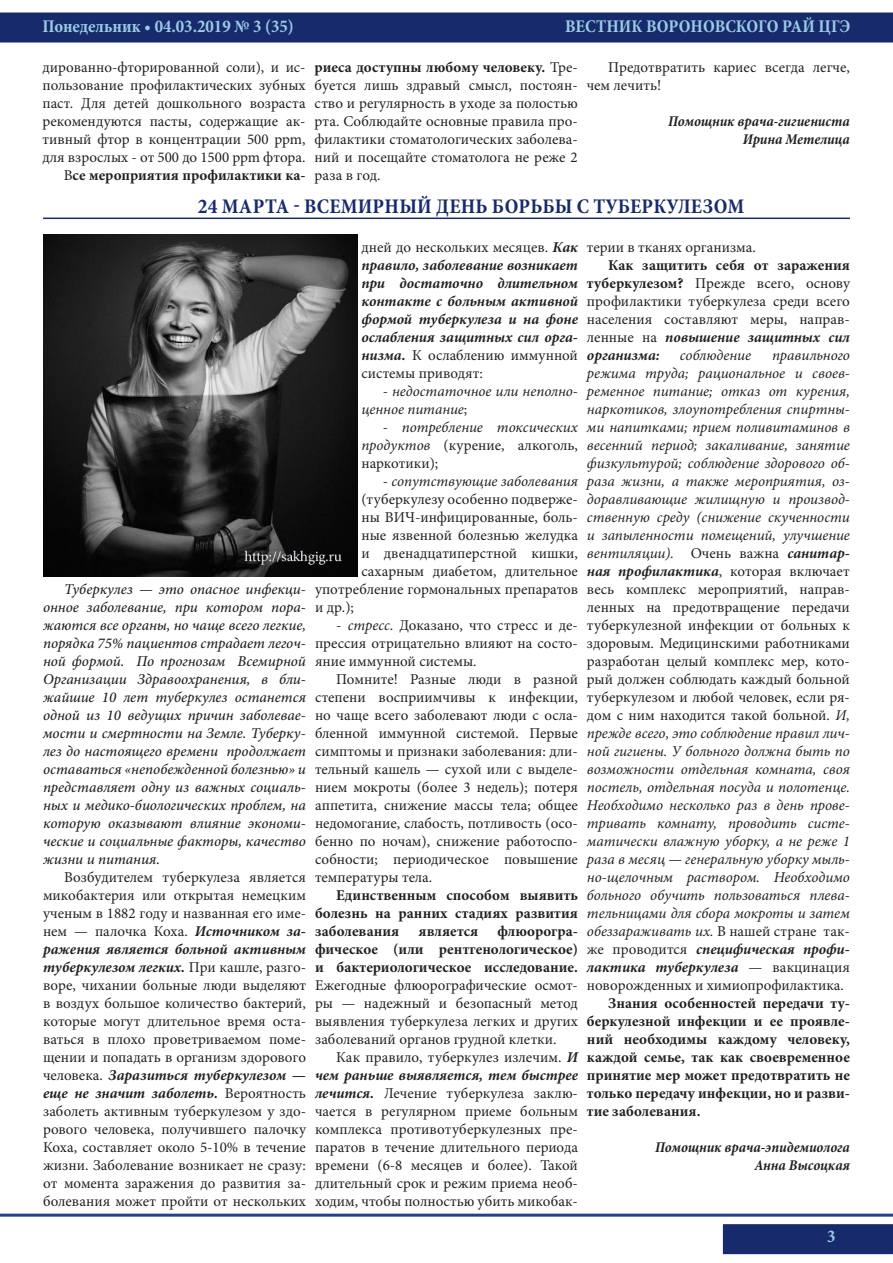
<style>
.page{position:relative;width:893px;height:1263px;background:#fff}
.page>*{position:absolute;margin:0;border:0;box-sizing:border-box;transform-origin:0 0}
.заголовок{font:700 condensed 21px "Minion Pro";letter-spacing:.01em;color:#172a6c}
.верх_колонт{font:700 condensed 18px "Minion Pro";color:#9bcce3}
.дата_номер{font:700 condensed 18px "Minion Pro";color:#9bcce3}
.текст{font:15px/18px "Minion Pro";color:#231f20;text-align:justify}
.текст-2{font:italic 15px/18px "Minion Pro";color:#231f20;text-align:justify}
.текст-3{font:italic 500 15px/18px "Minion Pro";letter-spacing:-.005em;color:#231f20;text-align:justify}
.текст-4{font:700 15px/18px "Minion Pro";color:#231f20;text-align:justify}
.текст-5{font:italic 700 15px/18px "Minion Pro";color:#231f20;text-align:justify}
.автор{font:italic 700 condensed 15px/18px "Minion Pro";color:#231f20;text-align:right}
.s1{font-weight:400}
.s2{font-weight:700}
.s3{font-weight:700;font-style:italic}
.s4{font-weight:400;font-style:normal}
.s5{font-style:normal}
.s6{font-style:italic}
</style>
<div class="page">
<div style="left:723px;top:1224px;width:170px;height:30px;background:#172a6c"></div>
<div style="left:0;top:13px;width:893px;height:30px;background:#172a6c"></div>
<hr style="left:0;top:1214px;width:893px;height:3px;background:#253f8e">
<hr style="left:43px;top:218px;width:807px;height:1px;background:#172a6c">
<img style="left:43px;top:234px;width:314px;height:342px">
<p class="верх_колонт" style="left:43px;top:14px;width:253px">Понедельник • 04.03.2019 № 3 (35)</p>
<p class="верх_колонт" style="left:565px;top:14px;width:287px">ВЕСТНИК ВОРОНОВСКОГО РАЙ ЦГЭ</p>
<p class="текст" style="left:43px;top:58px;width:265px">дированно-фторированной соли), и ис&shy;пользование профилактических зубных паст. Для детей дошкольного возраста рекомендуются пасты, содержащие ак&shy;тивный фтор в концентрации 500 ppm, для взрослых - от 500 до 1500 ppm фтора.</p>
<p class="текст-4" style="left:64px;top:166px;width:243px"><span class="s1">В</span>се мероприятия профилактики ка-</p>
<p class="текст" style="left:315px;top:58px;width:265px"><span class="s2">риеса доступны любому человеку.</span> Тре&shy;буется лишь здравый смысл, постоян&shy;ство и регулярность в уходе за полостью рта. Соблюдайте основные правила про&shy;филактики стоматологических заболева&shy;ний и посещайте стоматолога не реже 2 раза в год.</p>
<p class="текст" style="left:587px;top:58px;width:265px;text-indent:21px">Предотвратить кариес всегда легче, чем лечить!</p>
<p class="автор" style="left:668px;top:112px;width:183px">Помощник врача-гигиениста<br>Ирина Метелица</p>
<p class="заголовок" style="left:198px;top:192px;width:548px">24 МАРТА - ВСЕМИРНЫЙ ДЕНЬ БОРЬБЫ С ТУБЕРКУЛЕЗОМ</p>
<p class="текст-3" style="left:43px;top:580px;width:264px;text-indent:21px">Туберкулез — это опасное инфекци&shy;онное заболевание, при котором пора&shy;жаются все органы, но чаще всего легкие, порядка 75% пациентов страдает легоч&shy;ной формой. По прогнозам Всемирной Организации Здравоохранения, в бли&shy;жайшие 10 лет туберкулез останется одной из 10 ведущих причин заболевае&shy;мости и смертности на Земле. Туберку&shy;лез до настоящего времени продолжает оставаться «непобежденной болезнью» и представляет одну из важных социаль&shy;ных и медико-биологических проблем, на которую оказывают влияние экономи&shy;ческие и социальные факторы, качество жизни и питания.</p>
<p class="текст" style="left:43px;top:868px;width:264px;text-indent:21px">Возбудителем туберкулеза является микобактерия или открытая немецким ученым в 1882 году и названная его име&shy;нем — палочка Коха. <span class="s3">Источником за&shy;ражения является больной активным туберкулезом легких.</span> При кашле, разго&shy;воре, чихании больные люди выделяют в воздух большое количество бактерий, которые могут длительное время оста&shy;ваться в плохо проветриваемом поме&shy;щении и попадать в организм здорового человека. <span class="s3">Заразиться туберкулезом — еще не значит заболеть.</span> Вероятность заболеть активным туберкулезом у здо&shy;рового человека, получившего палочку Коха, составляет около 5-10% в течение жизни. Заболевание возникает не сразу: от момента заражения до развития за&shy;болевания может пройти от нескольких</p>
<p class="текст-5" style="left:361px;top:238px;width:218px"><span class="s4">дней до нескольких месяцев.</span> Как правило, заболевание возникает при достаточно длительном контакте с больным активной формой туберкулеза и на фоне ослабления защитных сил орга&shy;низма. <span class="s4">К ослаблению иммунной системы приводят:</span></p>
<p class="текст-2" style="left:361px;top:382px;width:218px;text-indent:21px"><span class="s5">-</span> недостаточное или неполно&shy;ценное питание<span class="s5">;</span></p>
<p class="текст-2" style="left:361px;top:418px;width:218px;text-indent:21px"><span class="s5">-</span> потребление токсических продуктов <span class="s5">(курение, алкоголь, наркотики);</span></p>
<p class="текст-2" style="left:383px;top:472px;width:197px"><span class="s5">-</span> сопутствующие заболевания</p>
<p class="текст" style="left:361px;top:490px;width:218px">(туберкулезу особенно подверже-</p>
<p class="текст" style="left:361px;top:508px;width:218px">ны ВИЧ-инфицированные, боль-</p>
<p class="текст" style="left:361px;top:526px;width:218px">ные язвенной болезнью желудка</p>
<p class="текст" style="left:361px;top:544px;width:218px">и двенадцатиперстной кишки,</p>
<p class="текст" style="left:361px;top:562px;width:218px">сахарным диабетом, длительное</p>
<p class="текст" style="left:315px;top:580px;width:264px">употребление гормональных препаратов</p>
<p class="текст" style="left:315px;top:598px;width:40px">и др.);</p>
<p class="текст" style="left:315px;top:616px;width:264px;text-indent:21px">- <span class="s6">стресс</span>. Доказано, что стресс и де&shy;прессия отрицательно влияют на состо&shy;яние иммунной системы.</p>
<p class="текст" style="left:315px;top:670px;width:264px;text-indent:21px">Помните! Разные люди в разной степени восприимчивы к инфекции, но чаще всего заболевают люди с осла&shy;бленной иммунной системой. Первые симптомы и признаки заболевания: дли&shy;тельный кашель — сухой или с выделе&shy;нием мокроты (более 3 недель); потеря аппетита, снижение массы тела; общее недомогание, слабость, потливость (осо&shy;бенно по ночам), снижение работоспо&shy;собности; периодическое повышение температуры тела.</p>
<p class="текст-4" style="left:315px;top:886px;width:264px;text-indent:21px">Единственным способом выявить болезнь на ранних стадиях развития заболевания</p>
<p class="текст" style="left:587px;top:238px;width:170px">терии в тканях организма.</p>
<p class="текст" style="left:587px;top:256px;width:264px;text-indent:21px"><span class="s2">Как защитить себя от заражения туберкулезом?</span> Прежде всего, основу профилактики туберкулеза среди всего населения составляют меры, направ&shy;ленные на <span class="s3">повышение защитных сил организма:</span></p>
<p class="текст-2" style="left:680px;top:346px;width:73px">соблюдение</p>
<p class="текст-2" style="left:587px;top:346px;width:264px;text-indent:185px">правильного режима труда; рациональное и своев&shy;ременное питание; отказ от курения, наркотиков, злоупотребления спиртны&shy;ми напитками; прием поливитаминов в весенний период; закаливание, занятие физкультурой; соблюдение здорового об&shy;раза жизни, а также мероприятия, оз&shy;доравливающие жилищную и производ&shy;ственную среду (снижение скученности и запыленности помещений, улучшение вентиляции). <span class="s5">Очень важна</span> <span class="s2">санитар&shy;ная профилактика</span><span class="s5">, которая включает весь комплекс мероприятий, направ&shy;ленных на предотвращение передачи туберкулезной инфекции от больных к здоровым. Медицинскими работниками разработан целый комплекс мер, кото&shy;рый должен соблюдать каждый больной туберкулезом и любой человек, если ря&shy;дом с ним находится такой больной.</span> И, прежде всего, это соблюдение правил лич&shy;ной гигиены. У больного должна быть по возможности отдельная комната, своя постель, отдельная посуда и полотенце.<br>Необходимо несколько раз в день прове&shy;тривать комнату, проводить систе&shy;матически влажную уборку, а не реже 1 раза в месяц — генеральную уборку мыль&shy;но-щелочным раствором. Необходимо больного обучить пользоваться плева&shy;тельницами для сбора мокроты и затем обеззараживать их. <span class="s5">В нашей стране так&shy;же проводится</span> <span class="s2">специфическая профи&shy;лактика туберкулеза</span> <span class="s5">— вакцинация новорожденных и химиопрофилактика.</span></p>
<p class="текст-4" style="left:587px;top:994px;width:264px;text-indent:21px">Знания особенностей передачи ту&shy;беркулезной инфекции и ее проявле&shy;ний необходимы каждому человеку, каждой семье, так как своевременное принятие мер может предотвратить не только передачу инфекции, но и разви&shy;тие заболевания.</p>
<p class="автор" style="left:655px;top:1138px;width:196px">Помощник врача-эпидемиолога<br>Анна Высоцкая</p>
<p class="текст" style="left:315px;top:922px;width:264px;text-indent:182px"><span class="s2">флюорогра&shy;фическое (или рентгенологическое) и бактериологическое исследование.<br></span>Ежегодные флюорографические осмот&shy;ры — надежный и безопасный метод выявления туберкулеза легких и других заболеваний органов грудной клетки.</p>
<p class="текст" style="left:315px;top:1048px;width:264px;text-indent:21px">Как правило, туберкулез излечим. <span class="s3">И чем раньше выявляется, тем быстрее лечится.</span> Лечение туберкулеза заклю&shy;чается в регулярном приеме больным комплекса противотуберкулезных пре&shy;паратов в течение длительного периода времени (6-8 месяцев и более). Такой длительный срок и режим приема необ&shy;ходим, чтобы полностью убить микобак-</p>
<p class="текст-4" style="left:419px;top:922px;width:61px">является</p>
<p class="дата_номер" style="left:827px;top:1224px;width:10px">3</p>
</div>
